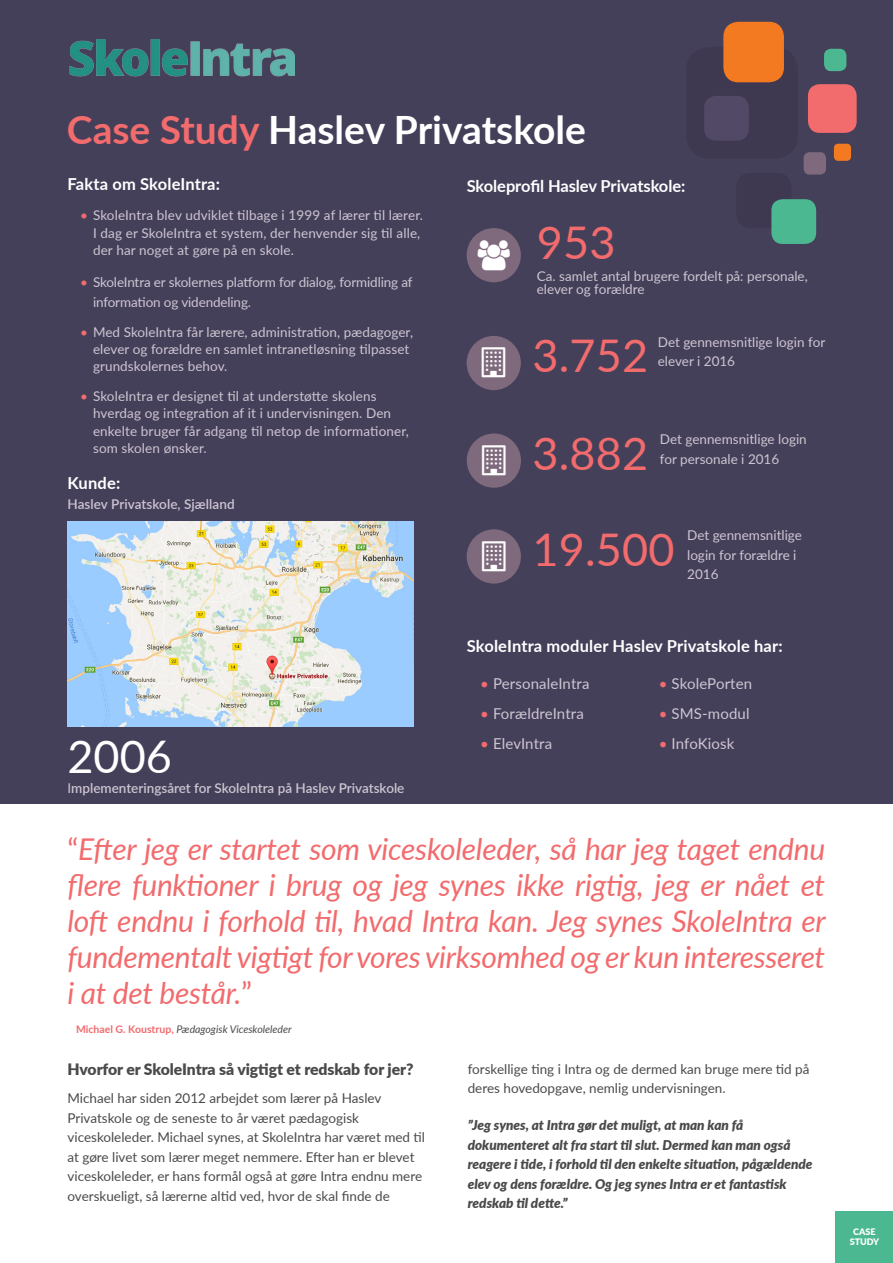
<style>
.page{position:relative;width:893px;height:1263px;background:#fff}
.page>*{position:absolute;margin:0;border:0;box-sizing:border-box;transform-origin:0 0}
.t1{font:45px "Lato";letter-spacing:.005em;color:#f26b6d}
.t2{font:45px "Lato";color:#fff}
.t3{font:700 39px "Lato";color:#fff}
.t4{font:italic 30px/36px "Lato";letter-spacing:-.01em;color:#f26b6d;text-align:justify}
.t5{font:700 16.5px "Lato";letter-spacing:.005em;color:#fff}
.t6{font:900 15.75px "Lato";letter-spacing:-.005em;color:#4a4a4b}
.t7{font:15px "Lato";letter-spacing:.01em;color:#cec5d1}
.t8{font:13.5px/17.2px "Lato";color:#cec5d1}
.t9{font:13.5px/19.5px "Lato";color:#4a4a4b}
.t10{font:italic 900 13.5px/19.5px "Lato";color:#4a4a4b}
.t11{font:600 13.5px "Lato";color:#cec5d1}
.t12{font:italic 10.5px "Lato";color:#4a4a4b}
.t13{font:900 9px/10.8px "Lato";color:#fff;text-align:center}
.s1{color:#f26b6d}
.s2{font-weight:400}
.s3{font-style:normal}
.s4{font-weight:700;font-style:normal;color:#f26b6d}
</style>
<div class="page">
<div style="left:0;top:0;width:893px;height:803px;background:#45405a"></div>
<img style="left:69px;top:39px;width:225px;height:38px">
<img style="left:68px;top:521px;width:346px;height:206px">
<div style="left:834px;top:144px;width:17px;height:17px;background:#f37a21;border-radius:4px"></div>
<div style="left:686px;top:47px;width:112px;height:112px;background:#3e3951;border-radius:24px"></div>
<div style="left:824px;top:49px;width:22px;height:22px;background:#4bb891;border-radius:7px"></div>
<div style="left:723px;top:22px;width:61px;height:60px;background:#f37a21;border-radius:15px"></div>
<div style="left:736px;top:173px;width:55px;height:55px;background:#3e3951;border-radius:14px"></div>
<div style="left:704px;top:96px;width:45px;height:45px;background:#514965;border-radius:12px"></div>
<div style="left:804px;top:152px;width:22px;height:23px;background:#7e697d;border-radius:6px"></div>
<div style="left:808px;top:84px;width:49px;height:49px;background:#f26b6d;border-radius:12px"></div>
<div style="left:771px;top:199px;width:45px;height:45px;background:#4bb891;border-radius:11px"></div>
<div style="left:467px;top:228px;width:54px;height:54px;background:#7e697d;border-radius:50%"></div>
<div style="left:835px;top:1212px;width:58px;height:51px;background:#4bb891"></div>
<div style="left:467px;top:336px;width:54px;height:54px;background:#7e697d;border-radius:50%"></div>
<div style="left:467px;top:433px;width:54px;height:55px;background:#7e697d;border-radius:50%"></div>
<div style="left:467px;top:529px;width:54px;height:55px;background:#7e697d;border-radius:50%"></div>
<h2 class="t3" style="left:67px;top:101px;width:521px"><span class="s1">Case Study</span> Haslev Privatskole</h2>
<p class="t5" style="left:68px;top:172px;width:154px">Fakta om SkoleIntra:</p>
<p class="t8" style="left:93px;top:206px;width:331px;text-indent:-13px"><span class="s1">•</span> SkoleIntra blev udviklet tilbage i 1999 af lærer til lærer.<br>I dag er SkoleIntra et system, der henvender sig til alle, der har noget at gøre på en skole.</p>
<p class="t8" style="left:93px;top:272px;width:321px;line-height:19.5px;text-indent:-13px"><span class="s1">•</span> SkoleIntra er skolernes platform for dialog, formidling af information og videndeling.</p>
<p class="t8" style="left:93px;top:322px;width:322px;text-indent:-13px"><span class="s1">•</span> Med SkoleIntra får lærere, administration, pædagoger, elever og forældre en samlet intranetløsning tilpasset grundskolernes behov.</p>
<p class="t8" style="left:93px;top:387px;width:317px;text-indent:-13px"><span class="s1">•</span> SkoleIntra er designet til at understøtte skolens hverdag og integration af it i undervisningen. Den enkelte bruger får adgang til netop de informationer, som skolen ønsker.</p>
<p class="t5" style="left:68px;top:471px;width:54px">Kunde:</p>
<p class="t11" style="left:68px;top:494px;width:169px">Haslev Privatskole, Sjælland</p>
<p class="t5" style="left:467px;top:174px;width:220px">Skoleprofil Haslev Privatskole:</p>
<h1 class="t1" style="left:537px;top:210px;width:80px">953</h1>
<p class="t8" style="left:537px;top:269px;width:272px;line-height:13.5px">Ca. samlet antal brugere fordelt på: personale, elever og forældre</p>
<h1 class="t1" style="left:532px;top:324px;width:117px">3.752</h1>
<p class="t8" style="left:658px;top:333px;width:169px">Det gennemsnitlige login for</p>
<p class="t8" style="left:658px;top:352px;width:79px">elever i 2016</p>
<h1 class="t1" style="left:532px;top:421px;width:117px">3.882</h1>
<p class="t8" style="left:660px;top:430px;width:148px">Det gennemsnitlige login</p>
<p class="t8" style="left:660px;top:450px;width:121px">for personale i 2016</p>
<h1 class="t1" style="left:532px;top:517px;width:144px">19.500</h1>
<p class="t8" style="left:687px;top:525px;width:116px;line-height:19.5px">Det gennemsnitlige login for forældre i<br>2016</p>
<h1 class="t2" style="left:68px;top:724px;width:106px">2006</h1>
<p class="t11" style="left:68px;top:778px;width:338px"><span class="s2">I</span>mplementeringsåret for SkoleIntra på Haslev Privatskole</p>
<p class="t5" style="left:467px;top:634px;width:317px">SkoleIntra moduler Haslev Privatskole har:</p>
<p class="t7" style="left:480px;top:673px;width:111px"><span class="s1">•</span> PersonaleIntra</p>
<p class="t7" style="left:480px;top:703px;width:105px"><span class="s1">•</span> ForældreIntra</p>
<p class="t7" style="left:480px;top:733px;width:73px"><span class="s1">•</span> ElevIntra</p>
<p class="t7" style="left:659px;top:673px;width:95px"><span class="s1">•</span> SkolePorten</p>
<p class="t7" style="left:659px;top:703px;width:92px"><span class="s1">•</span> SMS-modul</p>
<p class="t7" style="left:659px;top:733px;width:77px"><span class="s1">•</span> InfoKiosk</p>
<p class="t4" style="left:68px;top:830px;width:760px"><span class="s3">“</span>Efter jeg er startet som viceskoleleder, så har jeg taget endnu flere funktioner i brug og jeg synes ikke rigtig, jeg er nået et loft endnu i forhold til, hvad Intra kan. Jeg synes SkoleIntra er fundementalt vigtigt for vores virksomhed og er kun interesseret i at det består.<span class="s3">”</span></p>
<p class="t12" style="left:76px;top:1021px;width:217px"><span class="s4">Michael G. Koustrup,</span> Pædagogisk Viceskoleleder</p>
<p class="t6" style="left:68px;top:1057px;width:347px">Hvorfor er SkoleIntra så vigtigt et redskab for jer?</p>
<p class="t9" style="left:68px;top:1088px;width:359px">Michael har siden 2012 arbejdet som lærer på Haslev Privatskole og de seneste to år været pædagogisk viceskoleleder. Michael synes, at SkoleIntra har været med til at gøre livet som lærer meget nemmere. Efter han er blevet viceskoleleder, er hans formål også at gøre Intra endnu mere overskueligt, så lærerne altid ved, hvor de skal finde de</p>
<p class="t9" style="left:468px;top:1058px;width:343px">forskellige ting i Intra og de dermed kan bruge mere tid på deres hovedopgave, nemlig undervisningen.</p>
<p class="t10" style="left:468px;top:1115px;width:346px">”Jeg synes, at Intra gør det muligt, at man kan få dokumenteret alt fra start til slut. Dermed kan man også reagere i tide, i forhold til den enkelte situation, pågældende elev og dens forældre. Og jeg synes Intra er et fantastisk redskab til dette.”</p>
<p class="t13" style="left:850px;top:1225px;width:31px">CASE<br>STUDY</p>
</div>
